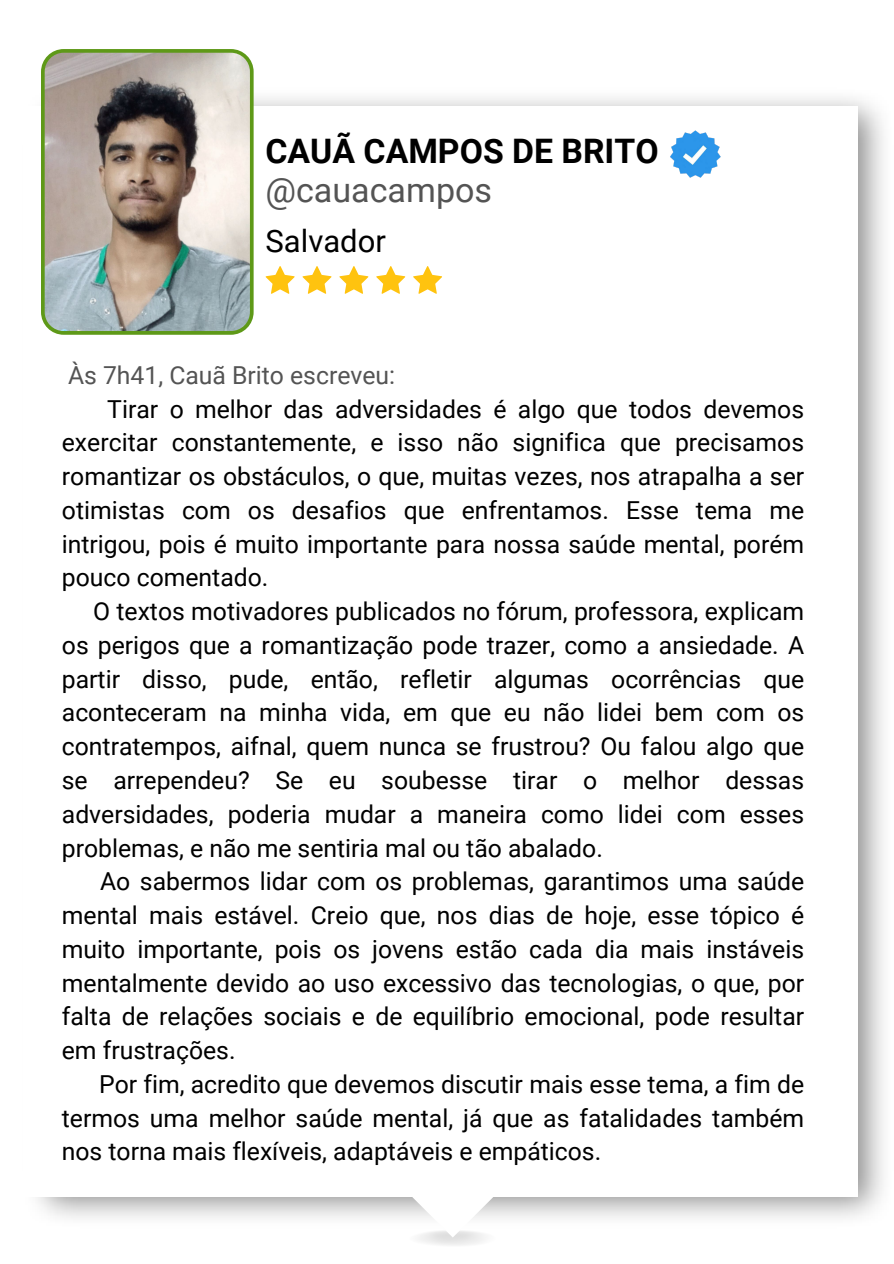
<style>
.page{position:relative;width:894px;height:1264px;background:#fff}
.page>*{position:absolute;margin:0;border:0;box-sizing:border-box;transform-origin:0 0}
.t1{font:34.05px "Roboto";color:#545454}
.t2{font:700 33.75px "Roboto";color:#000}
.t3{font:31.05px "Roboto";color:#000}
.t4{font:24.75px/33.8px "Roboto";color:#000;text-align:justify}
.t5{font:24.75px "Roboto";color:#545454}
</style>
<div class="page">
<img style="left:37px;top:88px;width:847px;height:1130px">
<svg style="left:384px;top:1196px;width:137px;height:41px"></svg>
<div style="left:24px;top:107px;width:833px;height:1089px;background:#fff"></div>
<svg style="left:41px;top:49px;width:212px;height:285px;background:#a5a296"></svg>
<img style="left:645px;top:103px;width:96px;height:75px">
<svg style="left:265px;top:266px;width:177px;height:28px"></svg>
<p class="t2" style="left:265px;top:132px;width:394px">CAUÃ CAMPOS DE BRITO</p>
<p class="t1" style="left:265px;top:170px;width:228px">@cauacampos</p>
<p class="t3" style="left:265px;top:223px;width:122px">Salvador</p>
<h1 class="t5" style="left:68px;top:361px;width:328px">Às 7h41, Cauã Brito escreveu:</h1>
<h1 class="t4" style="left:62px;top:392px;width:743px;text-indent:45px">Tirar o melhor das adversidades é algo que todos devemos exercitar constantemente, e isso não significa que precisamos romantizar os obstáculos, o que, muitas vezes, nos atrapalha a ser otimistas com os desafios que enfrentamos. Esse tema me intrigou, pois é muito importante para nossa saúde mental, porém pouco comentado.</h1>
<p class="t4" style="left:62px;top:595px;width:743px;text-indent:31px">O textos motivadores publicados no fórum, professora, explicam os perigos que a romantização pode trazer, como a ansiedade. A partir disso, pude, então, refletir algumas ocorrências que aconteceram na minha vida, em que eu não lidei bem com os contratempos, aifnal, quem nunca se frustrou? Ou falou algo que se arrependeu? Se eu soubesse tirar o melhor dessas adversidades, poderia mudar a maneira como lidei com esses problemas, e não me sentiria mal ou tão abalado.</p>
<p class="t4" style="left:62px;top:865px;width:743px;text-indent:38px">Ao sabermos lidar com os problemas, garantimos uma saúde mental mais estável. Creio que, nos dias de hoje, esse tópico é muito importante, pois os jovens estão cada dia mais instáveis mentalmente devido ao uso excessivo das tecnologias, o que, por falta de relações sociais e de equilíbrio emocional, pode resultar em frustrações.</p>
<p class="t4" style="left:62px;top:1067px;width:743px;text-indent:37px">Por fim, acredito que devemos discutir mais esse tema, a fim de termos uma melhor saúde mental, já que as fatalidades também nos torna mais flexíveis, adaptáveis e empáticos.</p>
</div>
